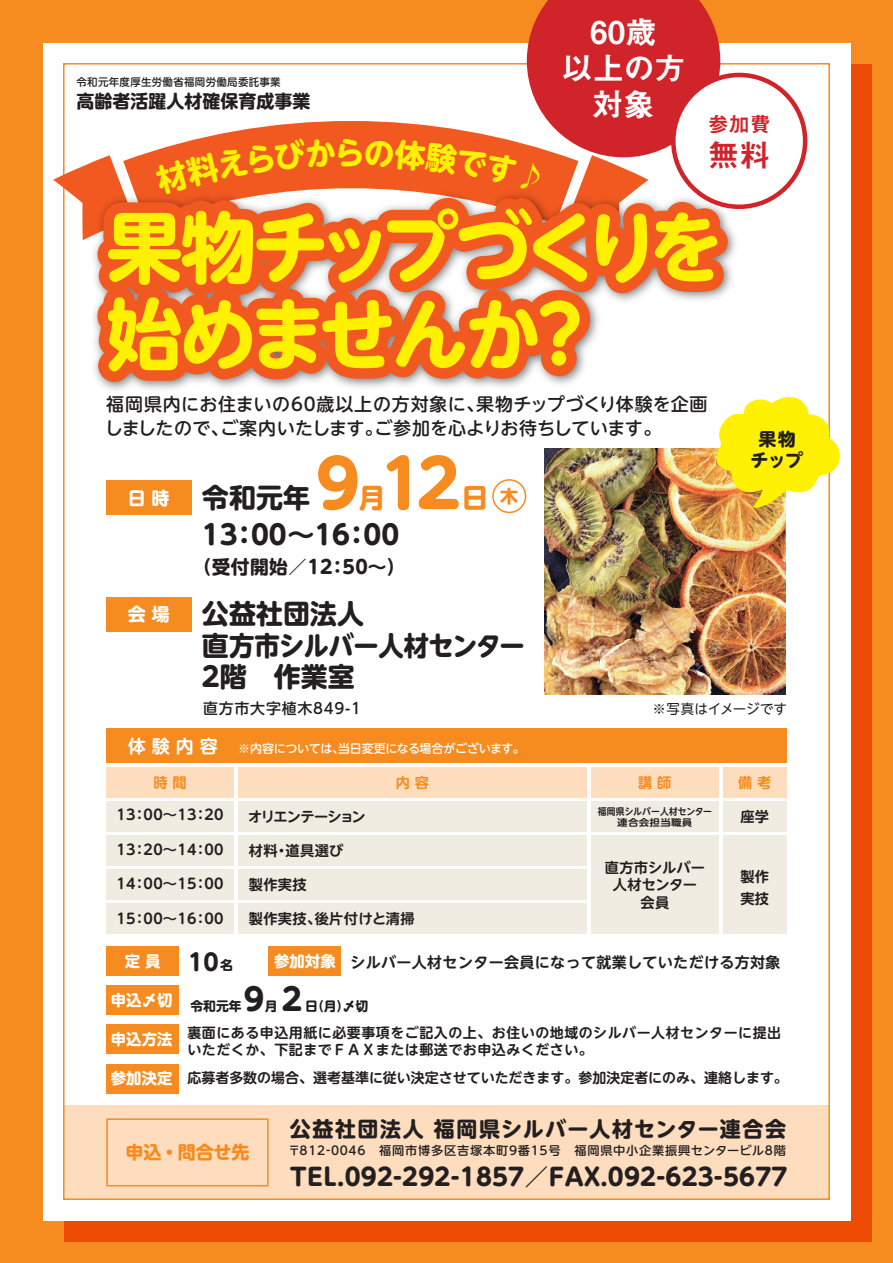
<style>
.page{position:relative;width:893px;height:1263px;background:#f68b1f}
.page>*{position:absolute;margin:0;border:0;box-sizing:border-box;transform-origin:0 0}
.t1{font:700 78px/87px "UD Shin M Go Pro";letter-spacing:-.09em;color:#fff101}
.t2{font:700 66px "UD Shin M Go Pro";color:#f68b1f}
.t3{font:31.5px/36px "Midashi Go Pr 6 MB31";color:#fff;text-align:center}
.t4{font:31.5px "Midashi Go Pr 6 MB31";color:#d1232a}
.t5{font:700 31.5px "UD Shin M Go Pro";color:#fff101}
.t6{font:700 30.75px "UD Shin M Go Pro";color:#231f20}
.t7{font:700 27px/31.5px "UD Shin M Go Pro";color:#231f20}
.t8{font:700 27px "UD Shin M Go Pro";color:#f68b1f}
.t9{font:700 24px "UD Shin M Go Pro";letter-spacing:.015em;color:#231f20}
.t10{font:700 21px "UD Shin M Go Pro";letter-spacing:.075em;color:#231f20}
.t11{font:21px "Midashi Go Pr 6 MB31";color:#d1232a}
.t12{font:700 18.75px "UD Shin M Go Pro";letter-spacing:.02em;color:#231f20}
.t13{font:500 18px/24px "UD Shin M Go Pro";letter-spacing:.02em;color:#231f20}
.t14{font:700 18px/21px "UD Shin M Go Pro";color:#231f20;text-align:center}
.t15{font:700 18px "UD Shin M Go Pro";letter-spacing:-.005em;color:#f68b1f}
.t16{font:700 18px "UD Shin M Go Pro De";color:#fff}
.t17{font:700 15.45px "UD Shin M Go Pro";color:#fff}
.t18{font:700 15px "UD Shin M Go Pro De";letter-spacing:.025em;color:#231f20}
.t19{font:500 15px "UD Shin M Go Pro";letter-spacing:.05em;color:#231f20}
.t20{font:700 14.25px/21.5px "UD Shin M Go Pro De";letter-spacing:.025em;color:#231f20}
.t21{font:700 14.25px/17.4px "UD Shin M Go Pro De";letter-spacing:.005em;color:#231f20;text-align:center}
.t22{font:700 14.25px "UD Shin M Go Pro De";letter-spacing:-.09em;color:#231f20}
.t23{font:700 14.25px "UD Shin M Go Pro De";color:#f68b1f}
.t24{font:700 13.95px/17.1px "UD Shin M Go Pro De";letter-spacing:.04em;color:#231f20}
.t25{font:700 13.95px "UD Shin M Go Pro De";color:#231f20}
.t26{font:13.5px "UD Shin M Go Pro";letter-spacing:-.005em;color:#231f20}
.t27{font:700 12.9px "UD Shin M Go Pro";color:#231f20}
.t28{font:500 12px "UD Shin M Go Pro";letter-spacing:.06em;color:#231f20}
.t29{font:500 12px "UD Shin M Go Pro";letter-spacing:-.025em;color:#fff}
.t30{font:500 10.5px "UD Shin M Go Pro";letter-spacing:.025em;color:#231f20}
.t31{font:700 9.45px/11.4px "UD Shin M Go Pro De";letter-spacing:.025em;color:#231f20;text-align:center;scale:.94 1}
.s1{font-size:18px;color:#fff}
.s2{font-size:23.1px;color:#231f20}
.s3{font-family:"UD Shin M Go Pro";font-size:15.45px;color:#fff}
</style>
<div class="page">
<div style="left:64px;top:64px;width:808px;height:1178px;background:#ed4b03"></div>
<div style="left:43px;top:43px;width:807px;height:1177px;background:#fff"></div>
<div style="left:64px;top:1106px;width:765px;height:93px;background:#fdddbd"></div>
<div style="left:106px;top:985px;width:73px;height:29px;background:#f68b1f"></div>
<div style="left:106px;top:1024px;width:73px;height:30px;background:#f68b1f"></div>
<div style="left:106px;top:1064px;width:73px;height:29px;background:#f68b1f"></div>
<div style="left:106px;top:946px;width:73px;height:29px;background:#f68b1f"></div>
<div style="left:269px;top:946px;width:72px;height:29px;background:#f68b1f"></div>
<svg style="left:106px;top:1118px;width:163px;height:68px"></svg>
<img style="left:544px;top:513px;width:242px;height:182px">
<div style="left:106px;top:481px;width:85px;height:34px;background:#f68b1f"></div>
<div style="left:106px;top:597px;width:85px;height:34px;background:#f68b1f"></div>
<div style="left:238px;top:801px;width:349px;height:31px;background:#f1ece2"></div>
<div style="left:238px;top:835px;width:349px;height:31px;background:#f1ece2"></div>
<div style="left:238px;top:869px;width:349px;height:31px;background:#f1ece2"></div>
<div style="left:238px;top:904px;width:349px;height:30px;background:#f1ece2"></div>
<div style="left:106px;top:801px;width:128px;height:31px;background:#f1ece2"></div>
<div style="left:106px;top:835px;width:128px;height:31px;background:#f1ece2"></div>
<div style="left:106px;top:869px;width:128px;height:31px;background:#f1ece2"></div>
<div style="left:106px;top:904px;width:128px;height:30px;background:#f1ece2"></div>
<div style="left:723px;top:801px;width:64px;height:31px;background:#f1ece2"></div>
<div style="left:723px;top:835px;width:64px;height:99px;background:#f1ece2"></div>
<div style="left:106px;top:729px;width:681px;height:34px;background:#f68b1f"></div>
<div style="left:238px;top:767px;width:349px;height:30px;background:#fdddbd"></div>
<div style="left:106px;top:767px;width:128px;height:30px;background:#fdddbd"></div>
<div style="left:591px;top:767px;width:128px;height:30px;background:#fdddbd"></div>
<div style="left:723px;top:767px;width:64px;height:30px;background:#fdddbd"></div>
<div style="left:591px;top:801px;width:128px;height:31px;background:#f1ece2"></div>
<div style="left:591px;top:835px;width:128px;height:99px;background:#f1ece2"></div>
<svg style="left:53px;top:0;width:787px;height:513px"></svg>
<p class="t30" style="left:77px;top:73px;width:206px">令和元年度厚生労働省福岡労働局委託事業</p>
<p class="t14" style="left:77px;top:90px;width:236px">高齢者活躍人材確保育成事業</p>
<p class="t5" style="left:335px;top:127px;width:33px">ら</p>
<p class="t3" style="left:561px;top:13px;width:126px">60歳<br>以上の方対象</p>
<p class="t11" style="left:708px;top:107px;width:64px">参加費</p>
<p class="t4" style="left:708px;top:130px;width:64px">無料</p>
<p class="t1" style="left:106px;top:201px;width:619px">果物チップづくりを始めませんか？</p>
<p class="t13" style="left:105px;top:391px;width:604px">福岡県内にお住まいの60歳以上の方対象に、果物チップづくり体験を企画しましたので、ご案内いたします。ご参加を心よりお待ちしています。</p>
<p class="t14" style="left:751px;top:427px;width:54px">果物チップ</p>
<p class="t2" style="left:316px;top:430px;width:146px">9 12</p>
<p class="t7" style="left:128px;top:480px;width:184px"><span class="s1">日 時</span> 令和元年</p>
<p class="t8" style="left:358px;top:475px;width:29px">月</p>
<p class="t8" style="left:462px;top:475px;width:58px">日 <sup>木</sup></p>
<p class="t7" style="left:202px;top:517px;width:199px">13：00～16：00</p>
<p class="t12" style="left:193px;top:551px;width:215px">（受付開始／12：50～）</p>
<p class="t7" style="left:202px;top:597px;width:324px;text-indent:-74px"><span class="s1">会 場</span> 公益社団法人<br>直方市シルバー人材センター<br>2階　作業室</p>
<p class="t19" style="left:203px;top:696px;width:160px">直方市大字植木849-1</p>
<p class="t26" style="left:652px;top:698px;width:136px">※写真はイメージです</p>
<p class="t16" style="left:128px;top:731px;width:91px">体 験 内 容</p>
<p class="t23" style="left:153px;top:771px;width:35px">時 間</p>
<p class="t23" style="left:396px;top:771px;width:35px">内 容</p>
<p class="t23" style="left:638px;top:771px;width:35px">講 師</p>
<p class="t23" style="left:738px;top:771px;width:35px">備 考</p>
<p class="t22" style="left:248px;top:805px;width:119px">オリエンテーション</p>
<p class="t20" style="left:249px;top:839px;width:96px">材料・道具選び</p>
<p class="t29" style="left:238px;top:739px;width:288px">※内容については、当日変更になる場合がございます。</p>
<p class="t31" style="left:598px;top:805px;width:123px">福岡県シルバー人材センター連合会担当職員</p>
<p class="t20" style="left:117px;top:803px;width:109px">13：00～13：20</p>
<p class="t20" style="left:117px;top:838px;width:109px">13：20～14：00</p>
<p class="t20" style="left:117px;top:873px;width:109px">14：00～15：00</p>
<p class="t20" style="left:117px;top:907px;width:109px">15：00～16：00</p>
<p class="t20" style="left:740px;top:805px;width:30px">座学</p>
<p class="t21" style="left:605px;top:858px;width:102px">直方市シルバー人材センター会員</p>
<p class="t20" style="left:740px;top:865px;width:30px">製作実技</p>
<p class="t20" style="left:249px;top:873px;width:60px">製作実技</p>
<p class="t20" style="left:249px;top:908px;width:167px">製作実技、後片付けと清掃</p>
<p class="t17" style="left:125px;top:948px;width:110px">定 員 <span class="s2">10</span><sub>名</sub></p>
<p class="t18" style="left:274px;top:950px;width:508px"><span class="s3">参加対象</span> シルバー人材センター会員になって就業していただける方対象</p>
<p class="t17" style="left:111px;top:987px;width:63px">申込〆切</p>
<p class="t17" style="left:111px;top:1026px;width:63px">申込方法</p>
<p class="t17" style="left:111px;top:1066px;width:63px">参加決定</p>
<p class="t6" style="left:244px;top:974px;width:22px">9</p>
<p class="t6" style="left:282px;top:974px;width:22px">2</p>
<p class="t27" style="left:190px;top:995px;width:53px">令和元年</p>
<p class="t27" style="left:305px;top:995px;width:65px">日（月）〆切</p>
<p class="t27" style="left:265px;top:995px;width:14px">月</p>
<p class="t24" style="left:187px;top:1023px;width:595px">裏面にある申込用紙に必要事項をご記入の上、お住いの地域のシルバー人材センターに提出いただくか、下記までＦＡＸまたは郵送でお申込みください。</p>
<p class="t25" style="left:187px;top:1066px;width:602px">応募者多数の場合、選考基準に従い決定させていただきます。参加決定者にのみ、連絡します。</p>
<p class="t15" style="left:126px;top:1138px;width:125px">申込・問合せ先</p>
<p class="t10" style="left:290px;top:1112px;width:498px">公益社団法人 福岡県シルバー人材センター連合会</p>
<p class="t9" style="left:290px;top:1157px;width:499px">TEL.092-292-1857／FAX.092-623-5677</p>
<p class="t28" style="left:288px;top:1140px;width:499px">〒812-0046　福岡市博多区吉塚本町9番15号　福岡県中小企業振興センタービル8階</p>
</div>
